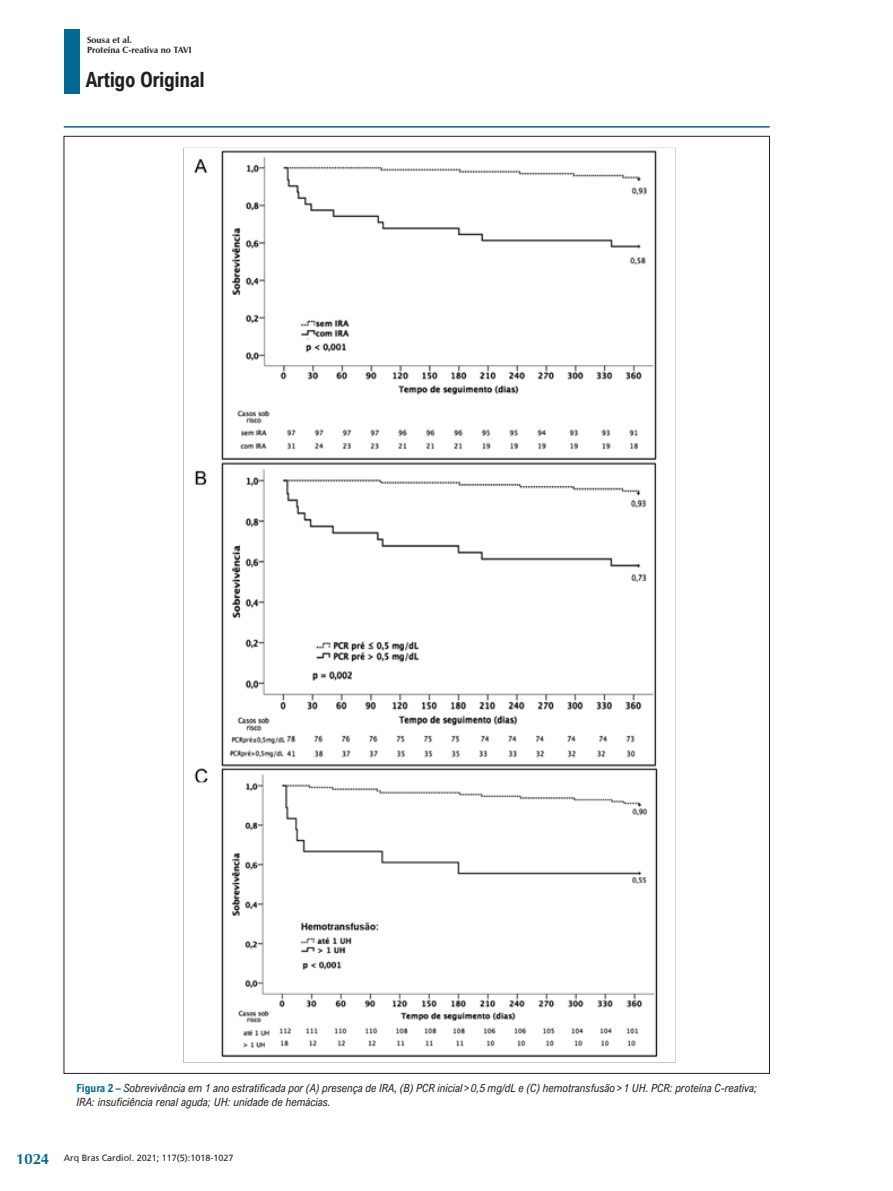
<style>
.page{position:relative;width:893px;height:1191px;background:#fff}
.page>*{position:absolute;margin:0;border:0;box-sizing:border-box;transform-origin:0 0}
.t1{font:700 21px "Arial Nova Cond";letter-spacing:-.02em;color:#231f20}
.t2{font:700 15px "Zapf Humanist 601 BT";color:#006991}
._05_LEGENDA_TABELA{font:italic 11.25px/13.5px "Arial Nova Cond";color:#231f20}
.t3{font:9px "Frutiger";color:#231f20}
.t4{font:700 9px/10.8px "Zapf Humanist 601 BT";color:#231f20}
.s1{font-weight:700;font-style:normal;color:#006991}
</style>
<div class="page">
<hr style="left:64px;top:126px;width:706px;height:2px;background:#006991">
<div style="left:64px;top:29px;width:16px;height:65px;background:#006991"></div>
<img style="left:183px;top:147px;width:493px;height:916px">
<p class="t4" style="left:87px;top:34px;width:106px">Sousa et al.<br>Proteína C-reativa no TAVI</p>
<h1 class="t1" style="left:86px;top:67px;width:121px">Artigo Original</h1>
<p class="_05_LEGENDA_TABELA" style="left:77px;top:1081px;width:682px"><span class="s1">Figura 2 –</span> Sobrevivência em 1 ano estratificada por (A) presença de IRA, (B) PCR inicial&gt; 0,5 mg/dL e (C) hemotransfusão&gt; 1 UH. PCR: proteína C-reativa;<br>IRA: insuficiência renal aguda; UH: unidade de hemácias.</p>
<h2 class="t2" style="left:16px;top:1149px;width:34px">1024</h2>
<p class="t3" style="left:64px;top:1153px;width:171px">Arq Bras Cardiol. 2021; 117(5):1018-1027</p>
</div>
